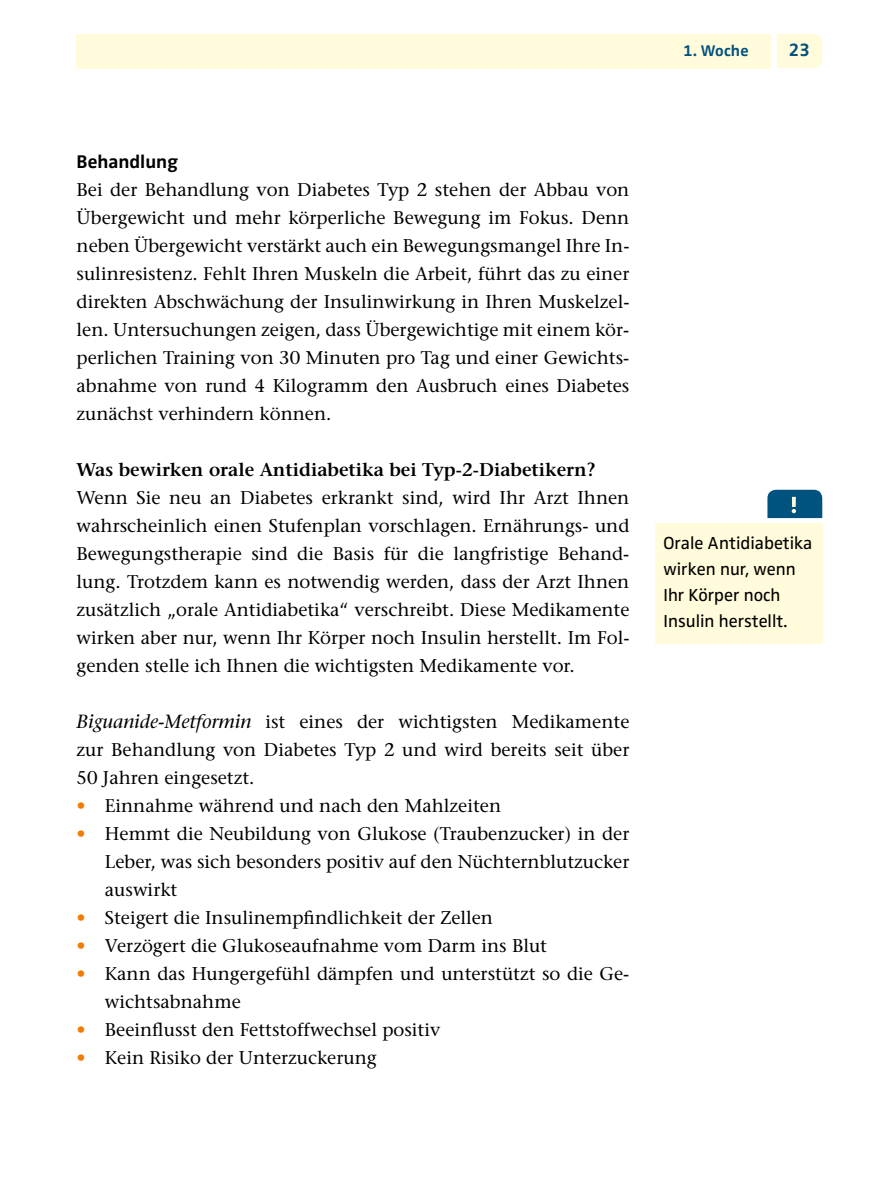
<style>
.page{position:relative;width:879px;height:1191px;background:#fff}
.page>*{position:absolute;margin:0;border:0;box-sizing:border-box;transform-origin:0 0}
.t1{font:700 19px "Zwo Pro";color:#000}
.t2{font:18.4px/28px "Stone Serif";color:#000;text-align:justify}
.t3{font:600 18.4px "Stone Serif";color:#000}
.t4{font:700 18.4px "Zwo Pro";color:#00527f}
.t5{font:18px/26px "Zwo Pro";color:#000}
.t6{font:700 16px "Zwo Pro";color:#00527f}
.s1{font-style:italic;font-size:19px}
.s2{color:#ef7c00}
</style>
<div class="page">
<div style="left:77px;top:34px;width:694px;height:34px;background:#fffbdb"></div>
<div style="left:777px;top:34px;width:45px;height:34px;background:#fffbdb"></div>
<div style="left:655px;top:524px;width:167px;height:120px;background:#fffbdb"></div>
<svg style="left:767px;top:490px;width:55px;height:28px;background:#0e5b85"></svg>
<p class="t6" style="left:683px;top:41px;width:67px">1. Woche</p>
<p class="t4" style="left:789px;top:39px;width:23px">23</p>
<p class="t1" style="left:77px;top:151px;width:103px">Behandlung</p>
<p class="t2" style="left:77px;top:176px;width:554px">Bei der Behandlung von Diabetes Typ 2 stehen der Abbau von Übergewicht und mehr körperliche Bewegung im Fokus. Denn neben Übergewicht verstärkt auch ein Bewegungsmangel Ihre In&shy;sulinresistenz. Fehlt Ihren Muskeln die Arbeit, führt das zu einer direkten Abschwächung der Insulinwirkung in Ihren Muskelzel&shy;len. Untersuchungen zeigen, dass Übergewichtige mit einem kör&shy;perlichen Training von 30 Minuten pro Tag und einer Gewichts&shy;abnahme von rund 4 Kilogramm den Ausbruch eines Diabetes zunächst verhindern können.</p>
<p class="t3" style="left:77px;top:459px;width:521px">Was bewirken orale Antidiabetika bei Typ-2-Diabetikern?</p>
<p class="t2" style="left:77px;top:484px;width:554px">Wenn Sie neu an Diabetes erkrankt sind, wird Ihr Arzt Ihnen wahrscheinlich einen Stufenplan vorschlagen. Ernährungs- und Bewegungstherapie sind die Basis für die langfristige Behand&shy;lung. Trotzdem kann es notwendig werden, dass der Arzt Ihnen zusätzlich „orale Antidiabetika“ verschreibt. Diese Medikamente wirken aber nur, wenn Ihr Körper noch Insulin herstellt. Im Fol&shy;genden stelle ich Ihnen die wichtigsten Medikamente vor.</p>
<p class="t2" style="left:77px;top:708px;width:554px"><span class="s1">Biguanide-Metformin</span> ist eines der wichtigsten Medikamente zur Behandlung von Diabetes Typ 2 und wird bereits seit über 50 Jahren eingesetzt.</p>
<p class="t2" style="left:77px;top:792px;width:426px"><span class="s2">•</span> Einnahme während und nach den Mahlzeiten</p>
<p class="t2" style="left:105px;top:820px;width:526px;text-indent:-28px"><span class="s2">•</span> Hemmt die Neubildung von Glukose (Traubenzucker) in der Leber, was sich besonders positiv auf den Nüchternblutzucker auswirkt</p>
<p class="t2" style="left:77px;top:904px;width:418px"><span class="s2">•</span> Steigert die Insulinempfindlichkeit der Zellen</p>
<p class="t2" style="left:77px;top:932px;width:472px"><span class="s2">•</span> Verzögert die Glukoseaufnahme vom Darm ins Blut</p>
<p class="t2" style="left:105px;top:960px;width:526px;text-indent:-28px"><span class="s2">•</span> Kann das Hungergefühl dämpfen und unterstützt so die Ge&shy;wichtsabnahme</p>
<p class="t2" style="left:77px;top:1016px;width:365px"><span class="s2">•</span> Beeinflusst den Fettstoffwechsel positiv</p>
<p class="t2" style="left:77px;top:1044px;width:302px"><span class="s2">•</span> Kein Risiko der Unterzuckerung</p>
<p class="t5" style="left:663px;top:530px;width:150px">Orale Antidiabetika wirken nur, wenn<br>Ihr Körper noch<br>Insulin herstellt.</p>
</div>
